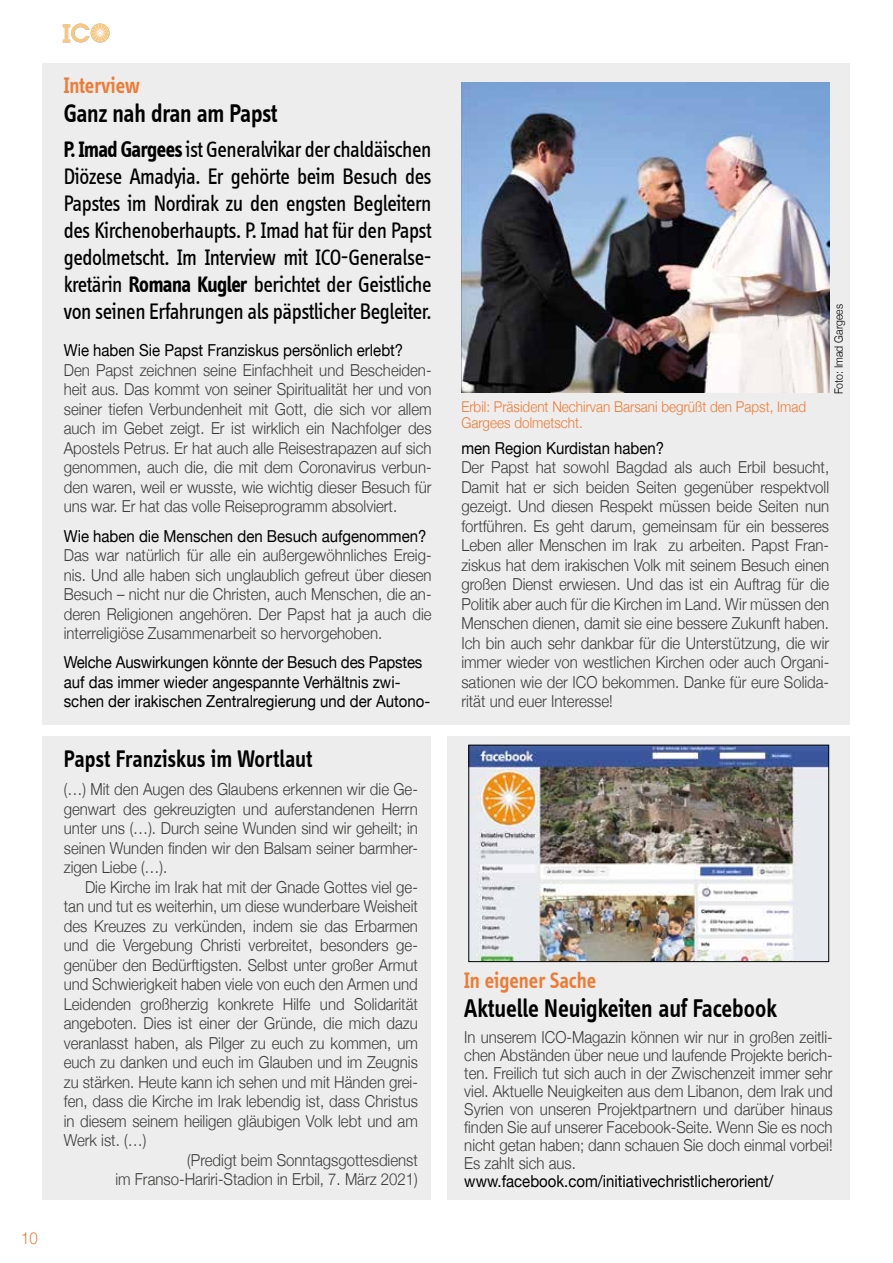
<style>
.page{position:relative;width:893px;height:1263px;background:#fff}
.page>*{position:absolute;margin:0;border:0;box-sizing:border-box;transform-origin:0 0}
.t1{font:600 26.4px "Info Disp";letter-spacing:-.01em;color:#000;scale:.91 1}
.t2{font:600 24.75px "Info Disp";letter-spacing:-.01em;color:#000;scale:.91 1}
.t3{font:23.1px/27px "Info Disp";letter-spacing:-.02em;color:#000;text-align:justify;scale:.91 1}
.t4{font:600 23.1px "Info Disp";color:#ef7a33;scale:.91 1}
.t5{font:300 16.5px/19.5px "Helvetica Neue";color:#3c3c3b;text-align:justify;scale:.91 1}
.t6{font:16.5px/19.5px "Helvetica Neue";color:#000;scale:.91 1}
.t7{font:300 16.5px "Helvetica Neue";color:#ef7a33;scale:.91 1}
.t8{font:300 14.85px/16.2px "Helvetica Neue";color:#ef7a33;scale:.91 1}
.t9{font:300 11.55px "Helvetica Neue";color:#000;scale:.91 1}
.s1{font-weight:700}
</style>
<div class="page">
<svg style="left:63px;top:23px;width:47px;height:20px"></svg>
<div style="left:43px;top:64px;width:807px;height:661px;background:#ededed"></div>
<img style="left:461px;top:82px;width:368px;height:310px">
<div style="left:43px;top:736px;width:388px;height:463px;background:#ededed"></div>
<div style="left:447px;top:736px;width:403px;height:463px;background:#ededed"></div>
<img style="left:471px;top:747px;width:356px;height:213px">
<div style="left:469px;top:745px;width:360px;height:217px;border:1px solid #000"></div>
<p class="t7" style="left:21px;top:1225px;width:20px">10</p>
<h3 class="t4" style="left:64px;top:73px;width:85px">Interview</h3>
<h1 class="t1" style="left:64px;top:99px;width:236px">Ganz nah dran am Papst</h1>
<p class="t3" style="left:64px;top:135px;width:406px"><span class="s1">P. Imad Gargees</span> ist Generalvikar der chaldäischen Diözese Amadyia. Er gehörte beim Besuch des Papstes im Nordirak zu den engsten Begleitern des Kirchenoberhaupts. P. Imad hat für den Papst gedolmetscht. Im Interview mit ICO-Generalse&shy;kretärin <span class="s1">Romana Kugler</span> berichtet der Geistliche von seinen Erfahrungen als päpstlicher Begleiter.</p>
<p class="t6" style="left:64px;top:342px;width:375px">Wie haben Sie Papst Franziskus persönlich erlebt?</p>
<p class="t5" style="left:64px;top:359px;width:406px">Den Papst zeichnen seine Einfachheit und Bescheiden&shy;heit aus. Das kommt von seiner Spiritualität her und von seiner tiefen Verbundenheit mit Gott, die sich vor allem auch im Gebet zeigt. Er ist wirklich ein Nachfolger des Apostels Petrus. Er hat auch alle Reisestrapazen auf sich genommen, auch die, die mit dem Coronavirus verbun&shy;den waren, weil er wusste, wie wichtig dieser Besuch für uns war. Er hat das volle Reiseprogramm absolviert.</p>
<p class="t6" style="left:64px;top:527px;width:400px">Wie haben die Menschen den Besuch aufgenommen?</p>
<p class="t5" style="left:64px;top:544px;width:406px">Das war natürlich für alle ein außergewöhnliches Ereig&shy;nis. Und alle haben sich unglaublich gefreut über diesen Besuch – nicht nur die Christen, auch Menschen, die an&shy;deren Religionen angehören. Der Papst hat ja auch die interreligiöse Zusammenarbeit so hervorgehoben.</p>
<p class="t6" style="left:64px;top:654px;width:404px">Welche Auswirkungen könnte der Besuch des Papstes auf das immer wieder angespannte Verhältnis zwi&shy;schen der irakischen Zentralregierung und der Autono-</p>
<h2 class="t2" style="left:64px;top:745px;width:275px">Papst Franziskus im Wortlaut</h2>
<p class="t5" style="left:64px;top:778px;width:391px">(…) Mit den Augen des Glaubens erkennen wir die Ge&shy;genwart des gekreuzigten und auferstandenen Herrn unter uns (…). Durch seine Wunden sind wir geheilt; in seinen Wunden finden wir den Balsam seiner barmher&shy;zigen Liebe (…).</p>
<p class="t5" style="left:85px;top:876px;width:367px">Die Kirche im Irak hat mit der Gnade Gottes viel ge-</p>
<p class="t5" style="left:64px;top:895px;width:391px">tan und tut es weiterhin, um diese wunderbare Weisheit</p>
<p class="t5" style="left:64px;top:915px;width:391px">des Kreuzes zu verkünden, indem sie das Erbarmen</p>
<p class="t5" style="left:64px;top:934px;width:391px">und die Vergebung Christi verbreitet, besonders ge-</p>
<p class="t5" style="left:64px;top:954px;width:391px">genüber den Bedürftigsten. Selbst unter großer Armut</p>
<p class="t5" style="left:64px;top:973px;width:391px">und Schwierigkeit haben viele von euch den Armen und</p>
<p class="t5" style="left:64px;top:993px;width:391px">Leidenden großherzig konkrete Hilfe und Solidarität</p>
<p class="t5" style="left:64px;top:1012px;width:391px">angeboten. Dies ist einer der Gründe, die mich dazu</p>
<p class="t5" style="left:64px;top:1032px;width:391px">veranlasst haben, als Pilger zu euch zu kommen, um</p>
<p class="t5" style="left:64px;top:1051px;width:391px">euch zu danken und euch im Glauben und im Zeugnis</p>
<p class="t5" style="left:64px;top:1071px;width:391px">zu stärken. Heute kann ich sehen und mit Händen grei-</p>
<p class="t5" style="left:64px;top:1090px;width:391px">fen, dass die Kirche im Irak lebendig ist, dass Christus</p>
<p class="t5" style="left:64px;top:1110px;width:391px">in diesem seinem heiligen gläubigen Volk lebt und am</p>
<p class="t5" style="left:64px;top:1129px;width:92px">Werk ist. (…)</p>
<p class="t5" style="left:187px;top:1149px;width:255px">(Predigt beim Sonntagsgottesdienst</p>
<p class="t5" style="left:115px;top:1168px;width:334px">im Franso-Hariri-Stadion in Erbil, 7. März 2021)</p>
<p class="t8" style="left:461px;top:397px;width:380px">Erbil: Präsident Nechirvan Barsani begrüßt den Papst, Imad<br>Gargees dolmetscht.</p>
<p class="t9" style="left:829px;top:394px;width:100px;rotate:-90deg">Foto: Imad Gargees</p>
<p class="t6" style="left:461px;top:439px;width:224px">men Region Kurdistan haben?</p>
<p class="t5" style="left:461px;top:456px;width:406px">Der Papst hat sowohl Bagdad als auch Erbil besucht, Damit hat er sich beiden Seiten gegenüber respektvoll gezeigt. Und diesen Respekt müssen beide Seiten nun fortführen. Es geht darum, gemeinsam für ein besseres Leben aller Menschen im Irak zu arbeiten. Papst Fran&shy;ziskus hat dem irakischen Volk mit seinem Besuch einen großen Dienst erwiesen. Und das ist ein Auftrag für die Politik aber auch für die Kirchen im Land. Wir müssen den Menschen dienen, damit sie eine bessere Zukunft haben.<br>Ich bin auch sehr dankbar für die Unterstützung, die wir immer wieder von westlichen Kirchen oder auch Organi&shy;sationen wie der ICO bekommen. Danke für eure Solida&shy;rität und euer Interesse!</p>
<h3 class="t4" style="left:464px;top:967px;width:147px">In eigener Sache</h3>
<h1 class="t1" style="left:464px;top:993px;width:345px">Aktuelle Neuigkeiten auf Facebook</h1>
<p class="t5" style="left:464px;top:1027px;width:406px;line-height:18px">In unserem ICO-Magazin können wir nur in großen zeitli&shy;chen Abständen über neue und laufende Projekte berich&shy;ten. Freilich tut sich auch in der Zwischenzeit immer sehr viel. Aktuelle Neuigkeiten aus dem Libanon, dem Irak und Syrien von unseren Projektpartnern und darüber hinaus finden Sie auf unserer Facebook-Seite. Wenn Sie es noch nicht getan haben; dann schauen Sie doch einmal vorbei!<br>Es zahlt sich aus.</p>
<p class="t6" style="left:464px;top:1172px;width:341px">www.facebook.com/initiativechristlicherorient/</p>
</div>
